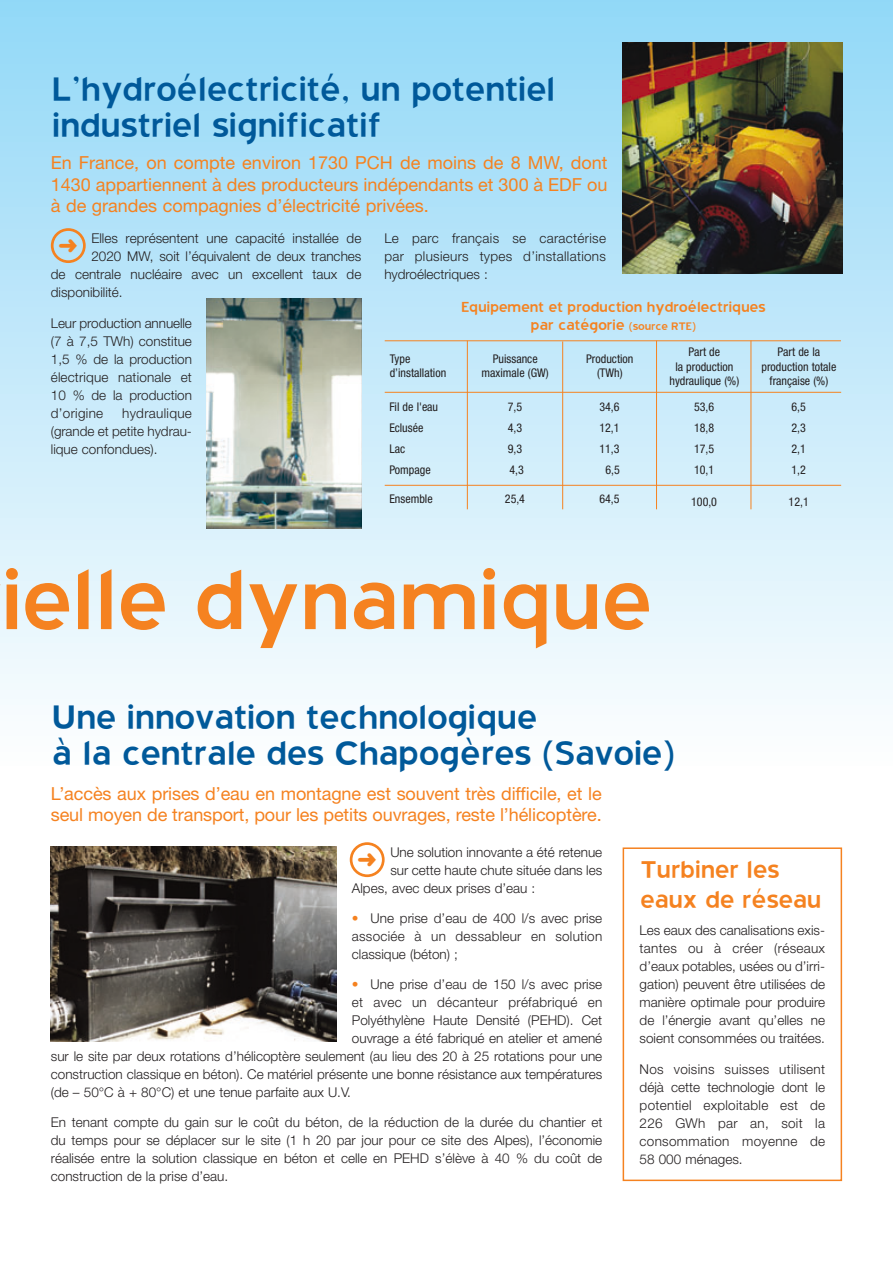
<style>
.page{position:relative;width:893px;height:1263px;background:#fff}
.page>*{position:absolute;margin:0;border:0;box-sizing:border-box;transform-origin:0 0}
.t1{font:105px "Blue Highway";letter-spacing:-.06em;color:#f58220}
.t2{font:42px/36px "Blue Highway";letter-spacing:-.06em;color:#00599a}
.t3{font:30px/30px "Blue Highway";letter-spacing:-.06em;color:#f58220}
.t4{font:18px/21.6px "Helvetica Neue";letter-spacing:-.005em;color:#f58220;text-align:justify}
.t5{font:18px/18px "Blue Highway";letter-spacing:-.06em;color:#f58220;text-align:center}
.t6{font:300 13.5px/18px "Helvetica Neue";color:#231f20;text-align:justify}
.t7{font:300 13.5px "Helvetica Neue";letter-spacing:.02em;color:#231f20}
.t8{font:condensed 12px/21px "Helvetica Neue";color:#231f20;text-align:center}
.s1{font-size:13.5px}
.s2{color:#f58220}
</style>
<div class="page">
<div style="left:0;top:0;width:892px;height:765px;background:linear-gradient(to bottom,#91d7f6,#fdfefe)"></div>
<img style="left:622px;top:43px;width:220px;height:230px">
<img style="left:51px;top:847px;width:286px;height:195px">
<div style="left:622px;top:847px;width:220px;height:334px;border:2px solid #f58220"></div>
<hr style="left:385px;top:392px;width:456px;height:1px;background:#f58220">
<hr style="left:385px;top:485px;width:456px;height:1px;background:#f58220">
<hr style="left:385px;top:341px;width:456px;height:1px;background:#f58220">
<hr style="left:467px;top:341px;width:1px;height:168px;background:#f58220">
<hr style="left:562px;top:341px;width:1px;height:168px;background:#f58220">
<hr style="left:656px;top:341px;width:1px;height:168px;background:#f58220">
<hr style="left:750px;top:340px;width:1px;height:169px;background:#f58220">
<img style="left:207px;top:299px;width:154px;height:229px">
<svg style="left:51px;top:228px;width:35px;height:35px"></svg>
<svg style="left:350px;top:842px;width:34px;height:35px"></svg>
<h2 class="t2" style="left:51px;top:69px;width:507px">L'hydroélectricité, un potentiel industriel significatif</h2>
<h3 class="t4" style="left:51px;top:154px;width:558px">En France, on compte environ 1730 PCH de moins de 8 MW, dont 1430 appartiennent à des producteurs indépendants et 300 à EDF ou à de grandes compagnies d’électricité privées.</h3>
<p class="t6" style="left:91px;top:231px;width:271px">Elles représentent une capacité installée de</p>
<p class="t6" style="left:91px;top:249px;width:271px">2020 MW, soit l’équivalent de deux tranches</p>
<p class="t6" style="left:51px;top:267px;width:312px">de centrale nucléaire avec un excellent taux de</p>
<p class="t6" style="left:51px;top:285px;width:73px">disponibilité.</p>
<p class="t6" style="left:51px;top:315px;width:143px">Leur production annuelle (7 à 7,5 TWh) constitue 1,5 % de la production électrique nationale et 10 % de la production d’origine</p>
<p class="t6" style="left:51px;top:405px;width:143px;text-indent:71px">hydraulique (grande et petite hydrau&shy;lique confondues).</p>
<p class="t6" style="left:384px;top:231px;width:223px">Le parc français se caractérise par plusieurs types d’installations hydroélectriques :</p>
<h3 class="t5" style="left:461px;top:297px;width:307px">Equipement et production hydroélectriques par catégorie <span class="s1">(source RTE)</span></h3>
<p class="t8" style="left:389px;top:353px;width:58px;line-height:14.4px;text-align:left">Type d’installation</p>
<p class="t8" style="left:481px;top:353px;width:69px;line-height:14.4px">Puissance maximale (GW)</p>
<p class="t8" style="left:586px;top:353px;width:49px;line-height:14.4px">Production (TWh)</p>
<p class="t8" style="left:669px;top:346px;width:71px;line-height:14.4px">Part de<br>la production hydraulique (%)</p>
<p class="t8" style="left:761px;top:346px;width:76px;line-height:14.4px">Part de la production totale française (%)</p>
<p class="t8" style="left:389px;top:397px;width:50px;text-align:left">Fil de l'eau<br>Eclusée<br>Lac<br>Pompage</p>
<p class="t8" style="left:389px;top:489px;width:45px">Ensemble</p>
<p class="t8" style="left:599px;top:397px;width:22px">34,6<br>12,1<br>11,3<br>6,5</p>
<p class="t8" style="left:599px;top:489px;width:22px">64,5</p>
<p class="t8" style="left:694px;top:397px;width:22px;text-align:justify">53,6<br>18,8<br>17,5<br>10,1</p>
<p class="t8" style="left:691px;top:492px;width:27px">100,0</p>
<p class="t8" style="left:791px;top:397px;width:16px;text-align:justify">6,5<br>2,3<br>2,1<br>1,2</p>
<p class="t8" style="left:788px;top:492px;width:22px">12,1</p>
<p class="t8" style="left:508px;top:397px;width:17px;text-align:left">7,5<br>4,3<br>9,3<br>4,3</p>
<p class="t8" style="left:505px;top:489px;width:22px">25,4</p>
<h1 class="t1" style="left:-1px;top:532px;width:657px">ielle dynamique</h1>
<h2 class="t2" style="left:51px;top:697px;width:627px">Une innovation technologique<br>à la centrale des Chapogères (Savoie)</h2>
<h3 class="t4" style="left:51px;top:784px;width:552px">L’accès aux prises d’eau en montagne est souvent très difficile, et le seul moyen de transport, pour les petits ouvrages, reste l’hélicoptère.</h3>
<p class="t6" style="left:390px;top:844px;width:213px">Une solution innovante a été retenue</p>
<p class="t6" style="left:390px;top:862px;width:213px">sur cette haute chute située dans les</p>
<p class="t6" style="left:352px;top:880px;width:185px">Alpes, avec deux prises d’eau :</p>
<p class="t6" style="left:352px;top:910px;width:252px"><span class="s2">•</span> Une prise d’eau de 400 l/s avec prise associée à un dessableur en solution classique (béton) ;</p>
<p class="t6" style="left:352px;top:977px;width:252px"><span class="s2">•</span> Une prise d’eau de 150 l/s avec prise</p>
<p class="t7" style="left:352px;top:997px;width:252px">et avec un décanteur préfabriqué en</p>
<p class="t6" style="left:352px;top:1013px;width:252px">Polyéthylène Haute Densité (PEHD). Cet</p>
<p class="t6" style="left:352px;top:1031px;width:252px">ouvrage a été fabriqué en atelier et amené</p>
<p class="t6" style="left:51px;top:1049px;width:553px">sur le site par deux rotations d’hélicoptère seulement (au lieu des 20 à 25 rotations pour une</p>
<p class="t6" style="left:51px;top:1067px;width:553px">construction classique en béton). Ce matériel présente une bonne résistance aux températures</p>
<p class="t6" style="left:51px;top:1085px;width:302px">(de – 50°C à + 80°C) et une tenue parfaite aux U.V.</p>
<p class="t6" style="left:51px;top:1115px;width:553px">En tenant compte du gain sur le coût du béton, de la réduction de la durée du chantier et du temps pour se déplacer sur le site (1 h 20 par jour pour ce site des Alpes), l’économie réalisée entre la solution classique en béton et celle en PEHD s’élève à 40 % du coût de construction de la prise d’eau.</p>
<h3 class="t3" style="left:639px;top:853px;width:184px">Turbiner les eaux de réseau</h3>
<p class="t6" style="left:639px;top:923px;width:187px">Les eaux des canalisations exis&shy;tantes ou à créer (réseaux d’eaux potables, usées ou d’irri&shy;gation) peuvent être utilisées de manière optimale pour produire de l’énergie avant qu’elles ne soient consommées ou traitées.</p>
<p class="t6" style="left:639px;top:1061px;width:187px">Nos voisins suisses utilisent déjà cette technologie dont le potentiel exploitable est de 226 GWh par an, soit la consommation moyenne de 58 000 ménages.</p>
</div>
